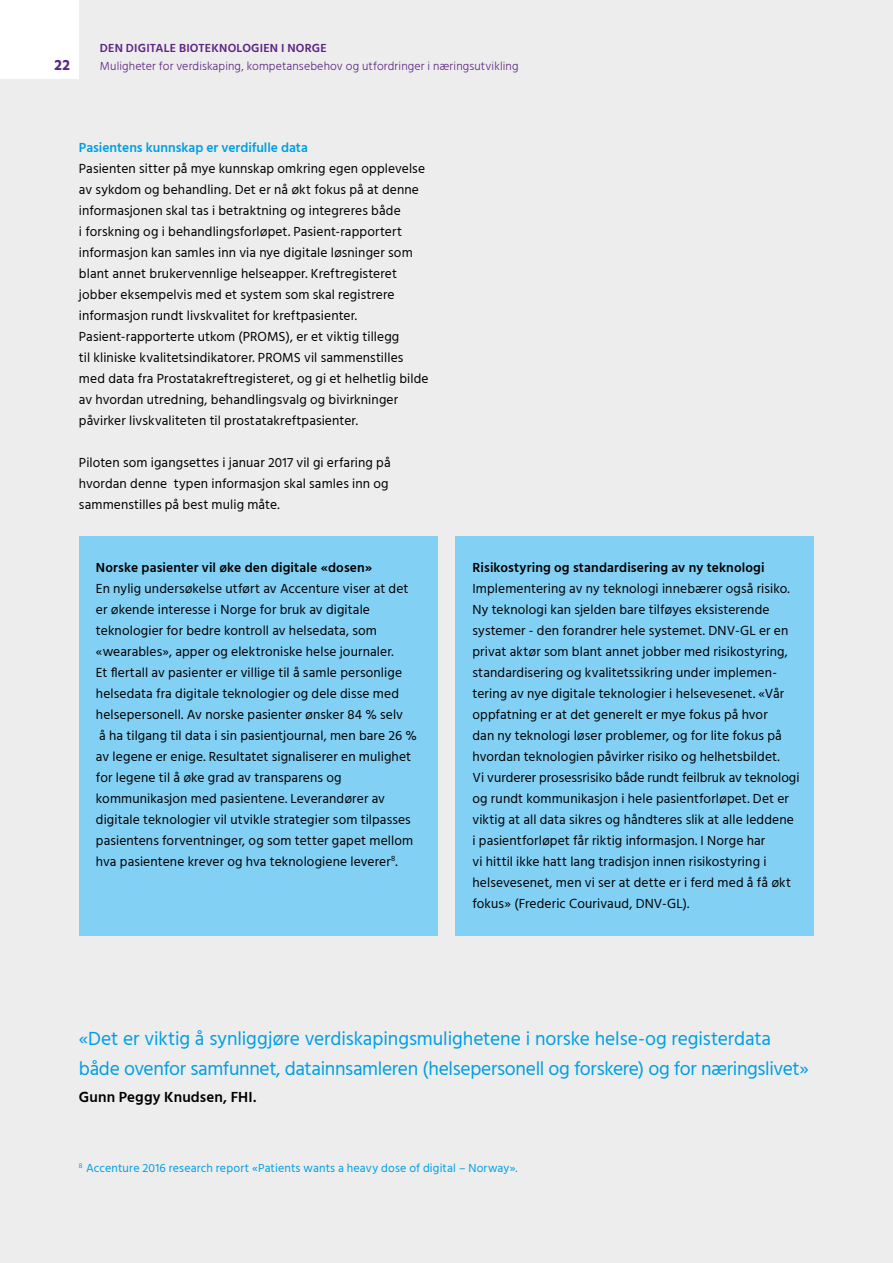
<style>
.page{position:relative;width:893px;height:1263px;background:#ededed}
.page>*{position:absolute;margin:0;border:0;box-sizing:border-box;transform-origin:0 0}
.t1{font:19.5px/30px "Hind";letter-spacing:-.015em;color:#009fe3}
.t2{font:600 15px "Hind";letter-spacing:.005em;color:#000}
.t3{font:700 15px "Hind";color:#5c2483}
.t4{font:13.5px/21px "Hind";letter-spacing:.01em;color:#000}
.t5{font:600 13.5px "Hind";letter-spacing:.01em;color:#000}
.t6{font:600 13.5px "Hind";color:#009fe3}
.t7{font:300 12px "Hind";letter-spacing:.01em;color:#5c2483}
.t8{font:12px "Hind";letter-spacing:.01em;color:#009fe3}
.t9{font:600 12px "Hind";letter-spacing:.015em;color:#5c2483}
</style>
<div class="page">
<div style="left:0;top:0;width:79px;height:79px;background:#fff"></div>
<div style="left:79px;top:536px;width:358px;height:22px;background:#83d0f5"></div>
<div style="left:79px;top:557px;width:358px;height:22px;background:#83d0f5"></div>
<div style="left:79px;top:578px;width:358px;height:295px;background:#83d0f5"></div>
<div style="left:79px;top:872px;width:358px;height:22px;background:#83d0f5"></div>
<div style="left:79px;top:893px;width:358px;height:22px;background:#83d0f5"></div>
<div style="left:79px;top:914px;width:358px;height:22px;background:#83d0f5"></div>
<div style="left:455px;top:536px;width:359px;height:22px;background:#83d0f5"></div>
<div style="left:455px;top:557px;width:359px;height:22px;background:#83d0f5"></div>
<div style="left:455px;top:578px;width:359px;height:337px;background:#83d0f5"></div>
<div style="left:455px;top:914px;width:359px;height:22px;background:#83d0f5"></div>
<p class="t9" style="left:100px;top:40px;width:228px">DEN DIGITALE BIOTEKNOLOGIEN I NORGE</p>
<p class="t3" style="left:55px;top:56px;width:17px">22</p>
<p class="t7" style="left:100px;top:58px;width:420px">Muligheter for verdiskaping, kompetansebehov og utfordringer i næringsutvikling</p>
<p class="t6" style="left:79px;top:138px;width:230px">Pasientens kunnskap er verdifulle data</p>
<p class="t4" style="left:79px;top:158px;width:351px">Pasienten sitter på mye kunnskap omkring egen opplevelse av sykdom og behandling. Det er nå økt fokus på at denne informasjonen skal tas i betraktning og integreres både<br>i forskning og i behandlingsforløpet. Pasient-rapportert informasjon kan samles inn via nye digitale løsninger som blant annet brukervennlige helseapper. Kreftregisteret jobber eksempelvis med et system som skal registrere informasjon rundt livskvalitet for kreftpasienter.<br>Pasient-rapporterte utkom (PROMS), er et viktig tillegg<br>til kliniske kvalitetsindikatorer. PROMS vil sammenstilles med data fra Prostatakreftregisteret, og gi et helhetlig bilde av hvordan utredning, behandlingsvalg og bivirkninger påvirker livskvaliteten til prostatakreftpasienter.</p>
<p class="t4" style="left:79px;top:452px;width:313px">Piloten som igangsettes i januar 2017 vil gi erfaring på hvordan denne typen informasjon skal samles inn og sammenstilles på best mulig måte.</p>
<p class="t5" style="left:96px;top:558px;width:278px">Norske pasienter vil øke den digitale «dosen»</p>
<p class="t4" style="left:96px;top:578px;width:322px">En nylig undersøkelse utført av Accenture viser at det er økende interesse i Norge for bruk av digitale teknologier for bedre kontroll av helsedata, som «wearables», apper og elektroniske helse journaler.<br>Et flertall av pasienter er villige til å samle personlige helsedata fra digitale teknologier og dele disse med helsepersonell. Av norske pasienter ønsker 84 % selv<br>å ha tilgang til data i sin pasientjournal, men bare 26 % av legene er enige. Resultatet signaliserer en mulighet for legene til å øke grad av transparens og kommunikasjon med pasientene. Leverandører av digitale teknologier vil utvikle strategier som tilpasses pasientens forventninger, og som tetter gapet mellom hva pasientene krever og hva teknologiene leverer<sup>8</sup>.</p>
<p class="t5" style="left:472px;top:558px;width:294px">Risikostyring og standardisering av ny teknologi</p>
<p class="t4" style="left:472px;top:578px;width:328px">Implementering av ny teknologi innebærer også risiko.<br>Ny teknologi kan sjelden bare tilføyes eksisterende systemer - den forandrer hele systemet. DNV-GL er en privat aktør som blant annet jobber med risikostyring, standardisering og kvalitetssikring under implemen&shy;tering av nye digitale teknologier i helsevesenet. «Vår oppfatning er at det generelt er mye fokus på hvor<br>dan ny teknologi løser problemer, og for lite fokus på hvordan teknologien påvirker risiko og helhetsbildet.<br>Vi vurderer prosessrisiko både rundt feilbruk av teknologi og rundt kommunikasjon i hele pasientforløpet. Det er viktig at all data sikres og håndteres slik at alle leddene i pasientforløpet får riktig informasjon. I Norge har<br>vi hittil ikke hatt lang tradisjon innen risikostyring i helsevesenet, men vi ser at dette er i ferd med å få økt fokus» (Frederic Courivaud, DNV-GL).</p>
<h1 class="t1" style="left:79px;top:1025px;width:731px">«Det er viktig å synliggjøre verdiskapingsmulighetene i norske helse-og registerdata både ovenfor samfunnet, datainnsamleren (helsepersonell og forskere) og for næringslivet»</h1>
<p class="t2" style="left:79px;top:1087px;width:179px">Gunn Peggy Knudsen, FHI.</p>
<p class="t8" style="left:79px;top:1160px;width:440px"><sup>8</sup> Accenture 2016 research report «Patients wants a heavy dose of digital – Norway».</p>
</div>
